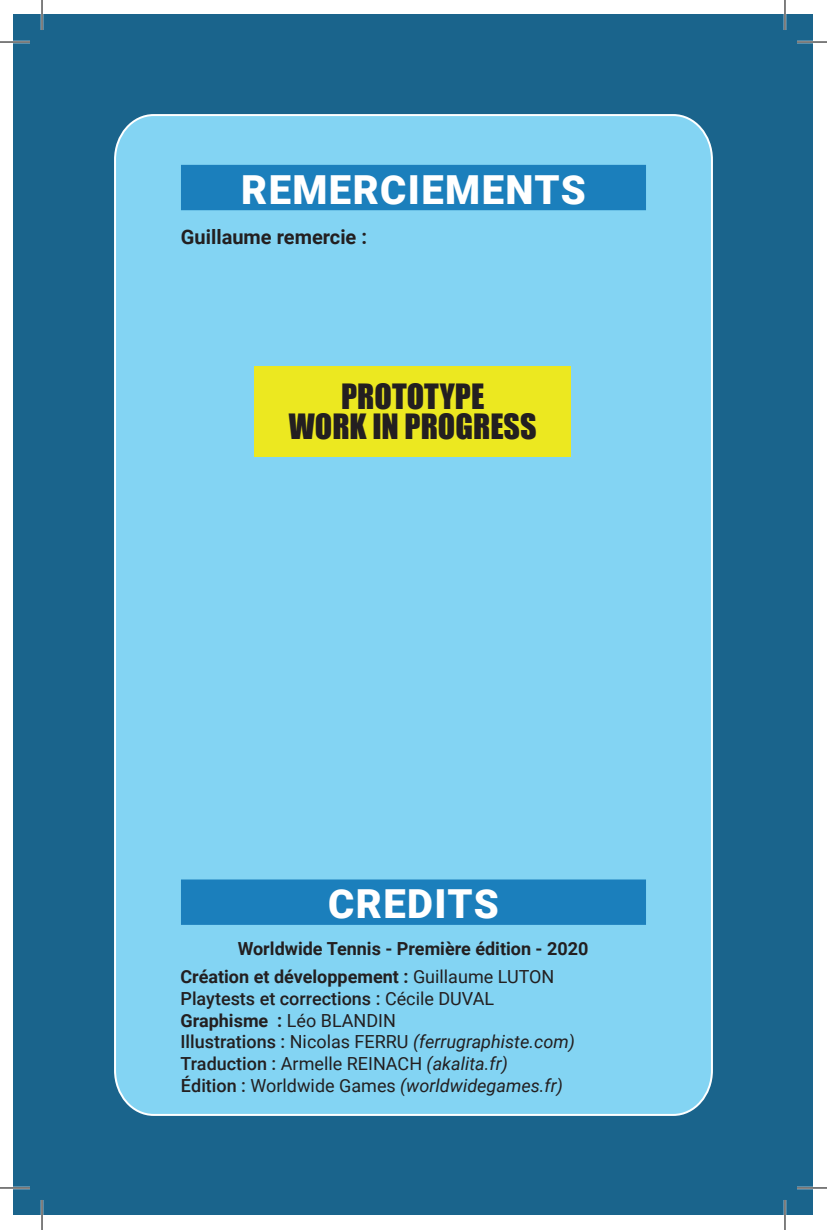
<style>
.page{position:relative;width:827px;height:1230px;background:#fff}
.page>*{position:absolute;margin:0;border:0;box-sizing:border-box;transform-origin:0 0}
.t1{font:900 40px "Roboto";letter-spacing:.035em;color:#fff}
.t2{font:32px/30.4px "Impact";color:#231f20;text-align:center}
.t3{font:700 20px "Roboto";color:#231f20}
.t4{font:18px/21.6px "Roboto";color:#231f20}
.t5{font:700 18px "Roboto";color:#231f20}
.s1{font-weight:700}
.s2{font-weight:500}
.s3{font-style:italic}
</style>
<div class="page">
<div style="left:14px;top:15px;width:798px;height:1200px;background:#1a648c"></div>
<div style="left:114px;top:114px;width:599px;height:1002px;background:#83d4f3"></div>
<div style="left:181px;top:165px;width:465px;height:45px;background:#1b7fbc"></div>
<div style="left:181px;top:879px;width:465px;height:45px;background:#1b7fbc;border:2px solid #1b7fbc"></div>
<div style="left:255px;top:367px;width:316px;height:90px;background:#ece820"></div>
<hr style="left:0;top:41px;width:30px;height:2px;background:#fff">
<hr style="left:797px;top:41px;width:30px;height:2px;background:#fff">
<hr style="left:0;top:1186px;width:30px;height:2px;background:#fff">
<hr style="left:797px;top:1186px;width:30px;height:2px;background:#fff">
<hr style="left:41px;top:0;width:2px;height:30px;background:#fff">
<hr style="left:41px;top:1199px;width:2px;height:30px;background:#fff">
<hr style="left:783px;top:0;width:3px;height:30px;background:#fff">
<hr style="left:783px;top:1199px;width:3px;height:30px;background:#fff">
<hr style="left:0;top:42px;width:30px;height:1px;background:#000">
<hr style="left:797px;top:42px;width:30px;height:1px;background:#000">
<hr style="left:0;top:1187px;width:30px;height:1px;background:#000">
<hr style="left:797px;top:1187px;width:30px;height:1px;background:#000">
<hr style="left:42px;top:0;width:1px;height:30px;background:#000">
<hr style="left:42px;top:1199px;width:1px;height:30px;background:#000">
<hr style="left:784px;top:0;width:1px;height:30px;background:#000">
<hr style="left:784px;top:1199px;width:1px;height:30px;background:#000">
<h1 class="t1" style="left:241px;top:161px;width:346px">REMERCIEMENTS</h1>
<p class="t3" style="left:181px;top:223px;width:188px">Guillaume remercie :</p>
<h2 class="t2" style="left:289px;top:380px;width:249px">PROTOTYPE<br>WORK IN PROGRESS</h2>
<h1 class="t1" style="left:328px;top:875px;width:172px">CREDITS</h1>
<p class="t5" style="left:238px;top:935px;width:352px">Worldwide Tennis - Première édition - 2020</p>
<p class="t4" style="left:180px;top:965px;width:396px"><span class="s1">Création et développement :</span> Guillaume LUTON <span class="s2">Playtests et corrections :</span> Cécile DUVAL <span class="s1">Graphisme :</span> Léo BLANDIN<br><span class="s2">Illustrations :</span> Nicolas FERRU <span class="s3">(ferrugraphiste.com)<br></span><span class="s2">Traduction :</span> Armelle REINACH <span class="s3">(akalita.fr)<br></span><span class="s2">Édition :</span> Worldwide Games <span class="s3">(worldwidegames.fr)</span></p>
</div>
